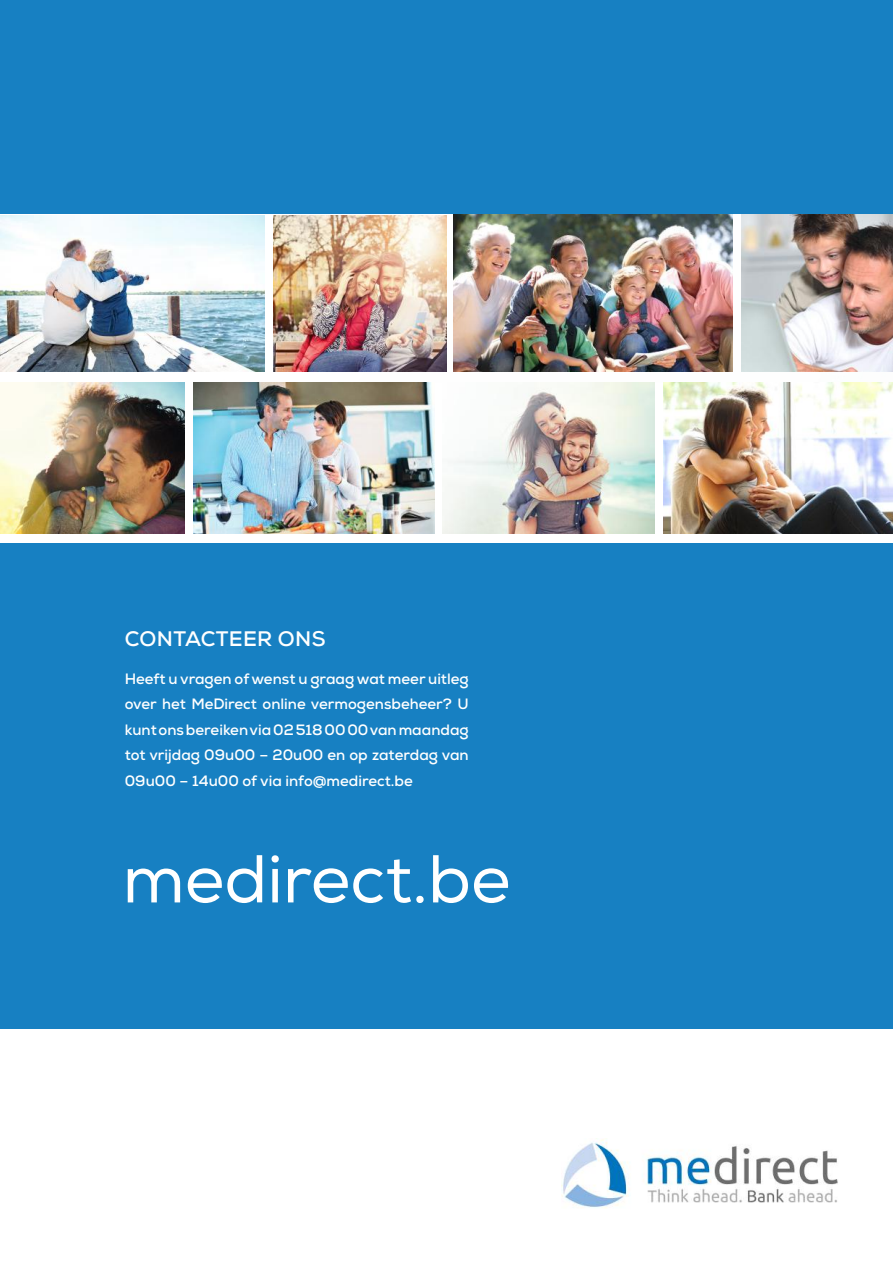
<style>
.page{position:relative;width:893px;height:1263px;background:#fff}
.page>*{position:absolute;margin:0;border:0;box-sizing:border-box;transform-origin:0 0}
.t1{font:67.5px "Nexa";color:#fff}
.t2{font:700 21px "Nexa";letter-spacing:.015em;color:#fff}
.t3{font:700 15px/25.5px "Nexa";color:#fff;text-align:justify}
</style>
<div class="page">
<div style="left:0;top:0;width:893px;height:1028px;background:#1780c2"></div>
<svg style="left:0;top:382px;width:893px;height:161px;background:#eaedec"></svg>
<div style="left:0;top:215px;width:893px;height:167px;background:#fefefe"></div>
<img style="left:194px;top:382px;width:240px;height:151px">
<img style="left:0;top:382px;width:184px;height:151px">
<img style="left:454px;top:215px;width:278px;height:157px">
<img style="left:742px;top:215px;width:151px;height:157px">
<img style="left:442px;top:382px;width:212px;height:151px">
<img style="left:663px;top:382px;width:230px;height:151px">
<img style="left:0;top:215px;width:264px;height:157px">
<img style="left:274px;top:215px;width:172px;height:157px">
<img style="left:562px;top:1138px;width:276px;height:70px">
<h2 class="t2" style="left:125px;top:625px;width:202px">CONTACTEER ONS</h2>
<p class="t3" style="left:125px;top:666px;width:345px">Heeft u vragen of wenst u graag wat meer uitleg over het MeDirect online vermogensbeheer? U kunt ons bereiken via 02 518 00 00 van maandag tot vrijdag 09u00 – 20u00 en op zaterdag van 09u00 – 14u00 of via info@medirect.be</p>
<h1 class="t1" style="left:123px;top:839px;width:389px">medirect.be</h1>
</div>
